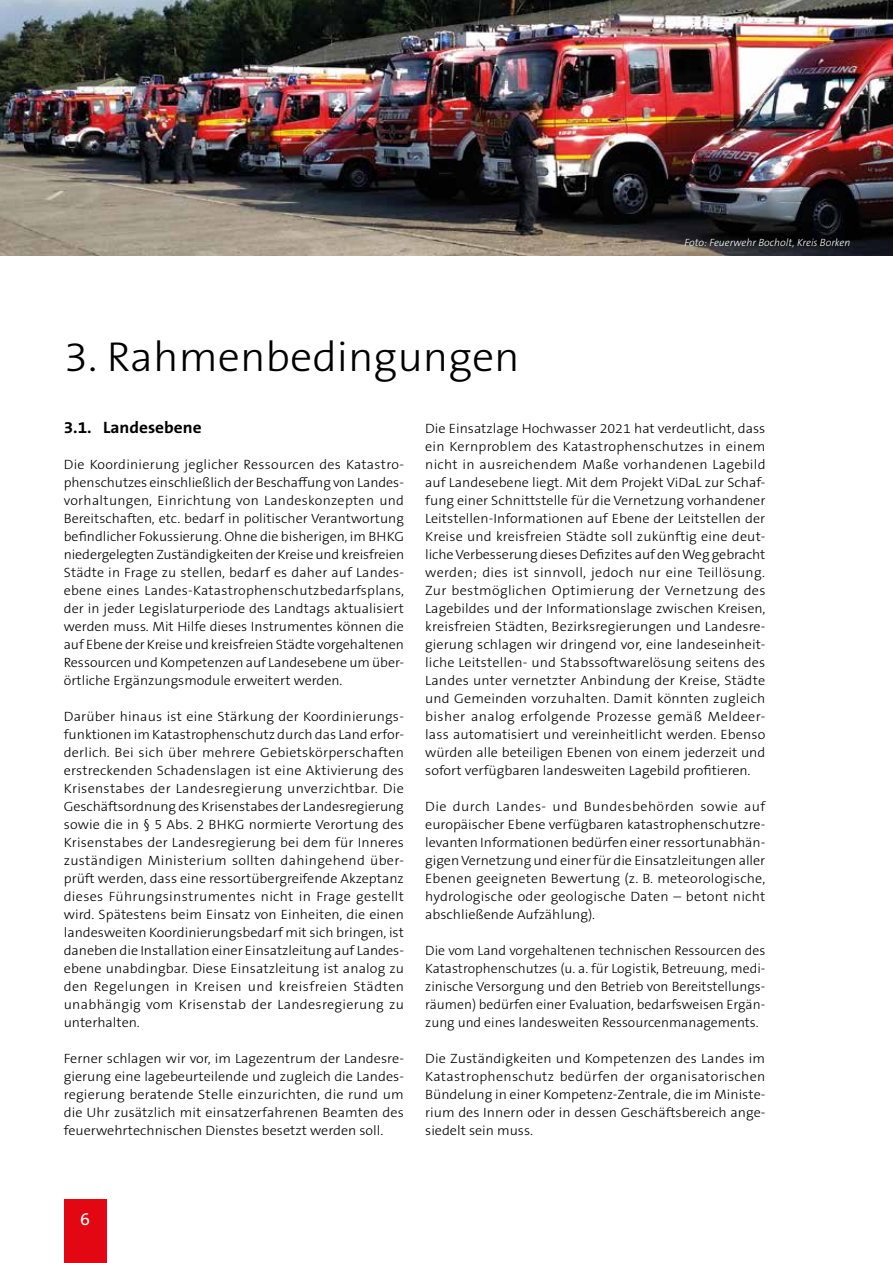
<style>
.page{position:relative;width:893px;height:1263px;background:#fff}
.page>*{position:absolute;margin:0;border:0;box-sizing:border-box;transform-origin:0 0}
.t1{font:300 42px "The Sans B W3";color:#000;scale:1.05 1}
.t2{font:18px "The Sans B W5 Plain";color:#fff}
.t3{font:700 16.5px "The Sans B W7";color:#000;scale:1.05 1}
.t4{font:300 13.5px/18px "The Sans B W3";color:#000;text-align:justify;scale:1.05 1}
.t5{font:300 13.5px/18px "The Sans B W3";color:#000;text-align:justify;scale:1.04 1}
.t6{font:300 13.5px/18px "The Sans B W3";color:#000;text-align:justify}
.t7{font:italic 300 10.5px "The Sans B W3";color:#fff}
</style>
<div class="page">
<img style="left:0;top:0;width:893px;height:255px">
<div style="left:64px;top:1199px;width:42px;height:64px;background:#e30613"></div>
<p class="t7" style="left:685px;top:236px;width:167px">Foto: Feuerwehr Bocholt, Kreis Borken</p>
<h1 class="t1" style="left:64px;top:330px;width:436px">3. Rahmenbedingungen</h1>
<p class="t3" style="left:64px;top:417px;width:133px">3.1. Landesebene</p>
<p class="t5" style="left:64px;top:456px;width:329px">Die Koordinierung jeglicher Ressourcen des Katastro&shy;phenschutzes einschließlich der Beschaffung von Landes&shy;vorhaltungen, Einrichtung von Landeskonzepten und Bereitschaften, etc. bedarf in politischer Verantwortung befindlicher Fokussierung. Ohne die bisherigen, im BHKG niedergelegten Zuständigkeiten der Kreise und kreisfreien Städte in Frage zu stellen, bedarf es daher auf Landes&shy;ebene eines Landes-Katastrophenschutzbedarfsplans, der in jeder Legislaturperiode des Landtags aktualisiert werden muss. Mit Hilfe dieses Instrumentes können die auf Ebene der Kreise und kreisfreien Städte vorgehaltenen Ressourcen und Kompetenzen auf Landesebene um über&shy;örtliche Ergänzungsmodule erweitert werden.</p>
<p class="t4" style="left:64px;top:708px;width:326px">Darüber hinaus ist eine Stärkung der Koordinierungs&shy;funktionen im Katastrophenschutz durch das Land erfor&shy;derlich. Bei sich über mehrere Gebietskörperschaften erstreckenden Schadenslagen ist eine Aktivierung des Krisenstabes der Landesregierung unverzichtbar. Die Geschäftsordnung des Krisenstabes der Landesregierung sowie die in § 5 Abs. 2 BHKG normierte Verortung des Krisenstabes der Landesregierung bei dem für Inneres zuständigen Ministerium sollten dahingehend über&shy;prüft werden, dass eine ressortübergreifende Akzeptanz dieses Führungsinstrumentes nicht in Frage gestellt wird. Spätestens beim Einsatz von Einheiten, die einen landesweiten Koordinierungsbedarf mit sich bringen, ist daneben die Installation einer Einsatzleitung auf Landes&shy;ebene unabdingbar. Diese Einsatzleitung ist analog zu den Regelungen in Kreisen und kreisfreien Städten unabhängig vom Krisenstab der Landesregierung zu unterhalten.</p>
<p class="t4" style="left:64px;top:1050px;width:325px">Ferner schlagen wir vor, im Lagezentrum der Landesre&shy;gierung eine lagebeurteilende und zugleich die Landes&shy;regierung beratende Stelle einzurichten, die rund um die Uhr zusätzlich mit einsatzerfahrenen Beamten des feuerwehrtechnischen Dienstes besetzt werden soll.</p>
<p class="t4" style="left:425px;top:420px;width:326px">Die Einsatzlage Hochwasser 2021 hat verdeutlicht, dass ein Kernproblem des Katastrophenschutzes in einem nicht in ausreichendem Maße vorhandenen Lagebild auf Landesebene liegt. Mit dem Projekt ViDaL zur Schaf&shy;fung einer Schnittstelle für die Vernetzung vorhandener Leitstellen-Informationen auf Ebene der Leitstellen der Kreise und kreisfreien Städte soll zukünftig eine deut&shy;liche Verbesserung dieses Defizites auf den Weg gebracht werden; dies ist sinnvoll, jedoch nur eine Teillösung.<br>Zur bestmöglichen Optimierung der Vernetzung des Lagebildes und der Informationslage zwischen Kreisen, kreisfreien Städten, Bezirksregierungen und Landesre&shy;gierung schlagen wir dringend vor, eine landeseinheit&shy;liche Leitstellen- und Stabssoftwarelösung seitens des Landes unter vernetzter Anbindung der Kreise, Städte und Gemeinden vorzuhalten. Damit könnten zugleich bisher analog erfolgende Prozesse gemäß Meldeer&shy;lass automatisiert und vereinheitlicht werden. Ebenso würden alle beteiligen Ebenen von einem jederzeit und sofort verfügbaren landesweiten Lagebild profitieren.</p>
<p class="t4" style="left:425px;top:798px;width:326px">Die durch Landes- und Bundesbehörden sowie auf europäischer Ebene verfügbaren katastrophenschutzre&shy;levanten Informationen bedürfen einer ressortunabhän&shy;gigen Vernetzung und einer für die Einsatzleitungen aller Ebenen geeigneten Bewertung (z. B. meteorologische, hydrologische oder geologische Daten – betont nicht abschließende Aufzählung).</p>
<p class="t6" style="left:425px;top:942px;width:342px">Die vom Land vorgehaltenen technischen Ressourcen des Katastrophenschutzes (u. a. für Logistik, Betreuung, medi&shy;zinische Versorgung und den Betrieb von Bereitstellungs&shy;räumen) bedürfen einer Evaluation, bedarfsweisen Ergän&shy;zung und eines landesweiten Ressourcenmanagements.</p>
<p class="t4" style="left:425px;top:1050px;width:326px">Die Zuständigkeiten und Kompetenzen des Landes im Katastrophenschutz bedürfen der organisatorischen Bündelung in einer Kompetenz-Zentrale, die im Ministe&shy;rium des Innern oder in dessen Geschäftsbereich ange&shy;siedelt sein muss.</p>
<h2 class="t2" style="left:80px;top:1207px;width:11px">6</h2>
</div>
